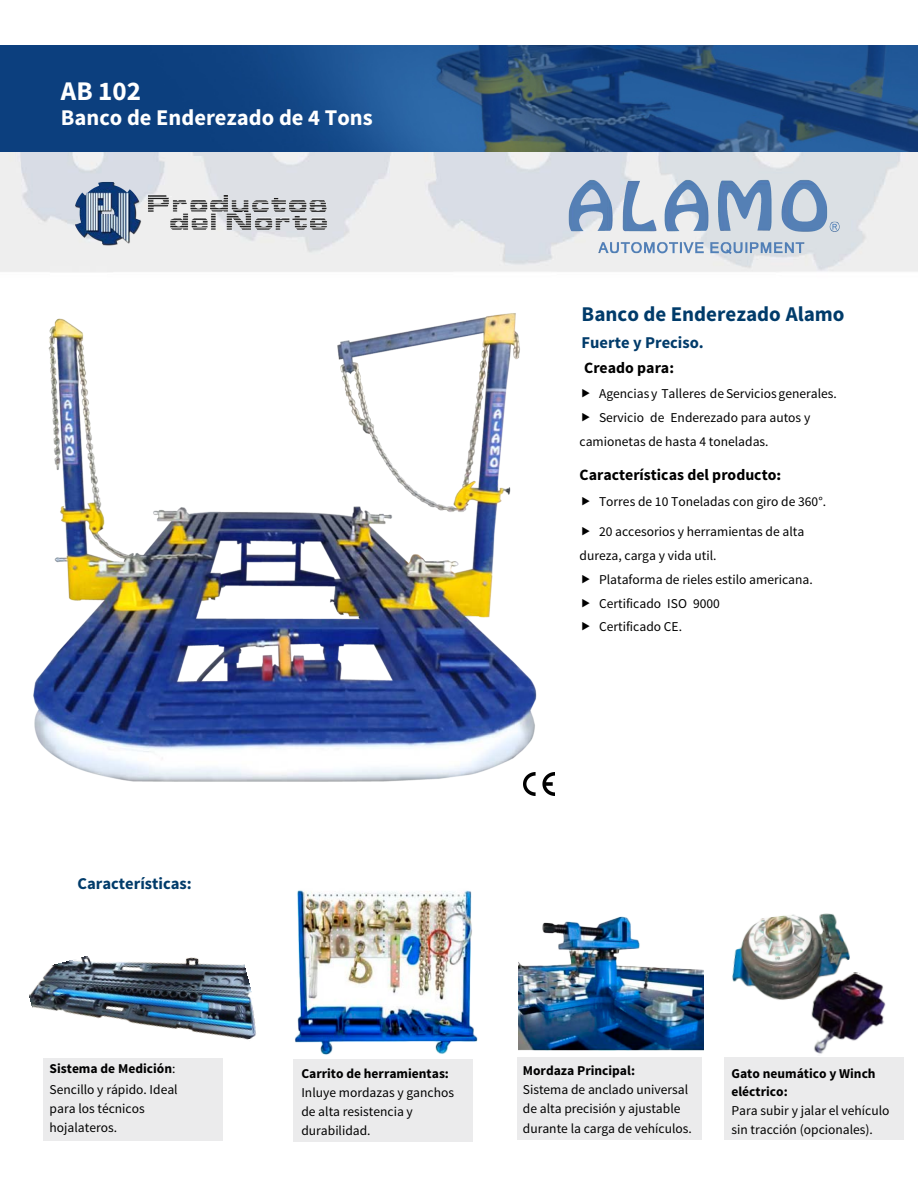
<style>
.page{position:relative;width:918px;height:1188px;background:#fff}
.page>*{position:absolute;margin:0;border:0;box-sizing:border-box;transform-origin:0 0}
.t1{font:700 27px "Source Sans Pro";color:#fff}
.t2{font:700 22.5px "Source Sans Pro";color:#fff}
.t3{font:700 21px "Source Sans Pro";color:#003b6a}
.t4{font:700 16.5px "Source Sans Pro";color:#003b6a}
.t5{font:700 15.75px "Source Sans Pro";color:#000}
.t6{font:13.5px/18.8px "Source Sans Pro";color:#000}
.t7{font:700 13.5px/18.8px "Source Sans Pro";color:#000}
.s1{font-family:"Bosch Sans"}
.s2{font-weight:700}
</style>
<div class="page">
<img style="left:0;top:152px;width:918px;height:120px">
<div style="left:293px;top:1059px;width:180px;height:82px;background:#ebebec"></div>
<div style="left:517px;top:1058px;width:185px;height:82px;background:#ebebec"></div>
<div style="left:44px;top:1058px;width:179px;height:82px;background:#ebebec"></div>
<img style="left:0;top:46px;width:918px;height:106px">
<img style="left:60px;top:171px;width:275px;height:82px">
<img style="left:554px;top:165px;width:294px;height:99px">
<img style="left:0;top:265px;width:568px;height:531px">
<img style="left:295px;top:890px;width:183px;height:165px">
<img style="left:519px;top:916px;width:184px;height:135px">
<img style="left:29px;top:956px;width:227px;height:136px">
<img style="left:732px;top:913px;width:118px;height:87px">
<img style="left:795px;top:965px;width:106px;height:93px">
<div style="left:724px;top:1058px;width:179px;height:82px;background:#ebebec"></div>
<img style="left:523px;top:773px;width:32px;height:22px">
<h1 class="t1" style="left:61px;top:74px;width:82px">AB 102</h1>
<h2 class="t2" style="left:61px;top:103px;width:313px">Banco de Enderezado de 4 Tons</h2>
<h3 class="t3" style="left:582px;top:301px;width:264px">Banco de Enderezado Alamo</h3>
<p class="t4" style="left:582px;top:332px;width:124px">Fuerte y Preciso.</p>
<p class="t5" style="left:584px;top:358px;width:91px">Creado para:</p>
<p class="t6" style="left:599px;top:385px;width:239px">Agencias y Talleres de Servicios generales.</p>
<p class="t6" style="left:599px;top:408px;width:213px">Servicio de Enderezado para autos y</p>
<p class="t6" style="left:580px;top:432px;width:191px">camionetas de hasta 4 toneladas.</p>
<p class="t5" style="left:580px;top:465px;width:203px">Características del producto<span class="s1">:</span></p>
<p class="t6" style="left:599px;top:492px;width:229px">Torres de 10 Toneladas con giro de 360°.</p>
<p class="t6" style="left:580px;top:520px;width:226px;line-height:23.7px;text-indent:19px">20 accesorios y herramientas de alta dureza, carga y vida util.</p>
<p class="t6" style="left:599px;top:568px;width:215px;line-height:23.9px">Plataforma de rieles estilo americana.<br>Certificado ISO 9000<br>Certificado CE.</p>
<p class="t4" style="left:77px;top:873px;width:116px">Características:</p>
<p class="t6" style="left:50px;top:1058px;width:130px;line-height:21.6px"><span class="s2">Sistema de Medición</span>:<br>Sencillo y rápido. Ideal</p>
<p class="t6" style="left:50px;top:1099px;width:97px">para los técnicos hojalateros.</p>
<p class="t7" style="left:301px;top:1065px;width:149px">Carrito de herramientas:</p>
<p class="t6" style="left:301px;top:1084px;width:154px">Inluye mordazas y ganchos de alta resistencia y durabilidad.</p>
<p class="t7" style="left:523px;top:1062px;width:114px">Mordaza Principal:</p>
<p class="t6" style="left:523px;top:1081px;width:170px">Sistema de anclado universal de alta precisión y ajustable durante la carga de vehículos.</p>
<p class="t7" style="left:731px;top:1064px;width:146px">Gato neumático y Winch eléctrico:</p>
<p class="t6" style="left:731px;top:1101px;width:160px">Para subir y jalar el vehículo sin tracción (opcionales).</p>
</div>
